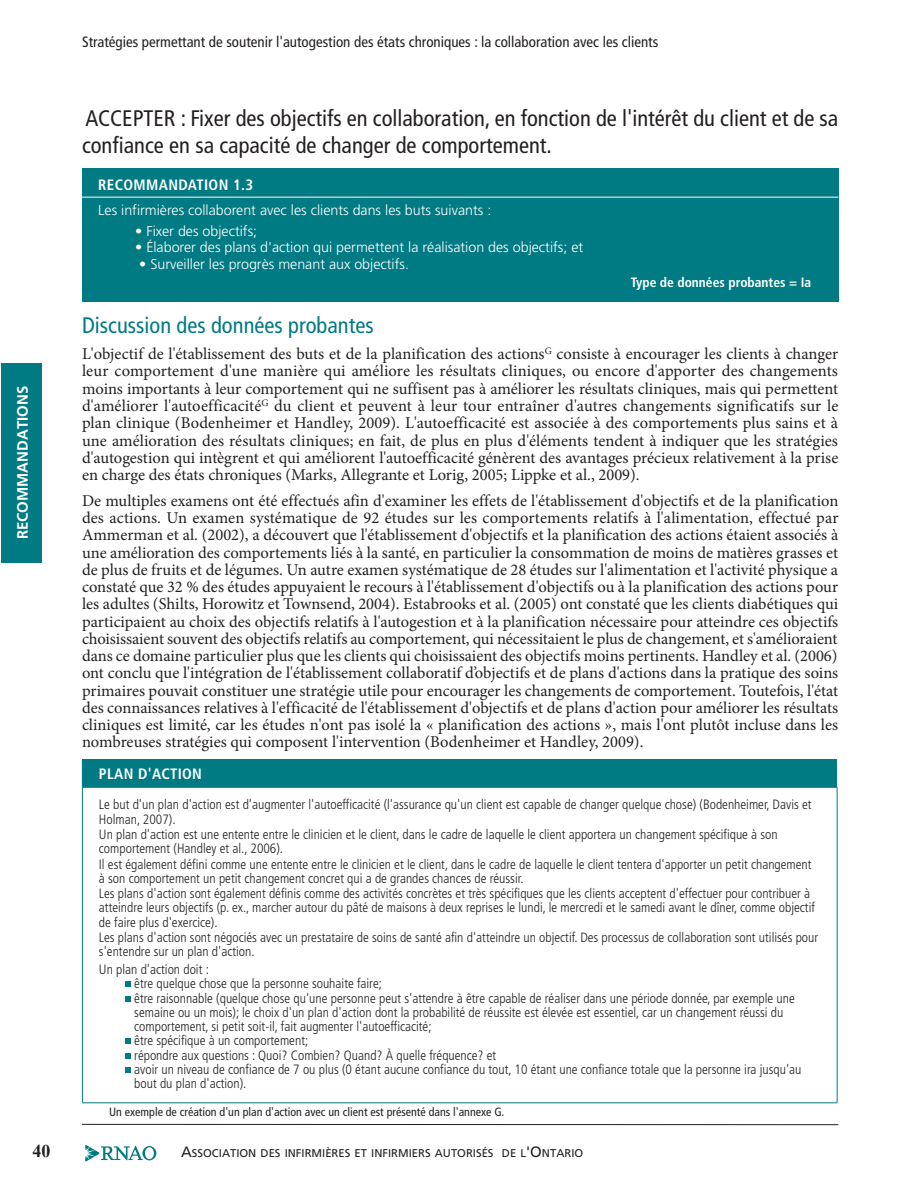
<style>
.page{position:relative;width:919px;height:1189px;background:#fff}
.page>*{position:absolute;margin:0;border:0;box-sizing:border-box;transform-origin:0 0}
.t1{font:condensed 22.5px/27px "Frutiger";color:#231f20}
.t2{font:condensed 22.5px "Frutiger";color:#007a83}
.t3{font:700 18px "Times New Roman";color:#231f20}
.t4{font:16.5px/17.2px "Minion Pro";color:#231f20;text-align:justify}
.t5{font:condensed 15px "Frutiger";color:#231f20}
.t6{font:700 condensed 15px "Frutiger";letter-spacing:.025em;color:#fff}
.t7{font:700 15px "Frutiger";color:#fff}
.t8{font:300 14.25px "Frutiger";color:#fff}
.t9{font:300 condensed 13.5px/14.7px "Frutiger";color:#231f20}
.t10{font:700 condensed 13.5px "Frutiger";color:#fff}
.t11{font:condensed 12px "Frutiger";color:#231f20}
.t12{font:11.25px "Frutiger";color:#231f20}
.s1{font-size:15px}
</style>
<div class="page">
<div style="left:1px;top:363px;width:40px;height:200px;background:#007a83"></div>
<hr style="left:82px;top:1124px;width:756px;height:1px;background:#231f20">
<svg style="left:85px;top:1145px;width:71px;height:16px"></svg>
<div style="left:82px;top:168px;width:756px;height:134px;background:#007a83"></div>
<hr style="left:66px;top:197px;width:772px;height:1px;background:#fff">
<div style="left:82px;top:759px;width:755px;height:28px;background:#007a83"></div>
<hr style="left:82px;top:787px;width:755px;height:1px;background:#007a83">
<hr style="left:82px;top:788px;width:1px;height:314px;background:#007a83">
<hr style="left:836px;top:788px;width:1px;height:314px;background:#007a83">
<hr style="left:82px;top:1102px;width:755px;height:1px;background:#007a83">
<svg style="left:126px;top:982px;width:5px;height:5px"></svg>
<svg style="left:126px;top:996px;width:5px;height:5px"></svg>
<svg style="left:126px;top:1039px;width:5px;height:5px"></svg>
<svg style="left:126px;top:1053px;width:5px;height:5px"></svg>
<svg style="left:126px;top:1067px;width:5px;height:5px"></svg>
<p class="t7" style="left:14px;top:539px;width:155px;rotate:-90deg">RECOMMANDATIONS</p>
<p class="t5" style="left:82px;top:33px;width:578px">Stratégies permettant de soutenir l'autogestion des états chroniques : la collaboration avec les clients</p>
<h1 class="t1" style="left:82px;top:105px;width:758px">ACCEPTER : Fixer des objectifs en collaboration, en fonction de l'intérêt du client et de sa confiance en sa capacité de changer de comportement.</h1>
<p class="t6" style="left:98px;top:176px;width:157px">RECOMMANDATION 1.3</p>
<p class="t8" style="left:98px;top:202px;width:394px">Les infirmières collaborent avec les clients dans les buts suivants :</p>
<p class="t8" style="left:135px;top:223px;width:123px">• Fixer des objectifs;</p>
<p class="t8" style="left:135px;top:239px;width:449px">• Élaborer des plans d'action qui permettent la réalisation des objectifs; et</p>
<p class="t8" style="left:139px;top:256px;width:271px">• Surveiller les progrès menant aux objectifs.</p>
<p class="t10" style="left:630px;top:274px;width:182px">TYPE DE DONNÉES PROBANTES = IA</p>
<h1 class="t2" style="left:82px;top:312px;width:293px">Discussion des données probantes</h1>
<p class="t4" style="left:82px;top:345px;width:758px">L'objectif de l'établissement des buts et de la planification des actions<sup>G</sup> consiste à encourager les clients à changer leur comportement d'une manière qui améliore les résultats cliniques, ou encore d'apporter des changements moins importants à leur comportement qui ne suffisent pas à améliorer les résultats cliniques, mais qui permettent d'améliorer l'autoefficacité<sup>G</sup> du client et peuvent à leur tour entraîner d'autres changements significatifs sur le plan clinique (Bodenheimer et Handley, 2009). L'autoefficacité est associée à des comportements plus sains et à une amélioration des résultats cliniques; en fait, de plus en plus d'éléments tendent à indiquer que les stratégies d'autogestion qui intègrent et qui améliorent l'autoefficacité génèrent des avantages précieux relativement à la prise en charge des états chroniques (Marks, Allegrante et Lorig, 2005; Lippke et al., 2009).</p>
<p class="t4" style="left:82px;top:492px;width:758px">De multiples examens ont été effectués afin d'examiner les effets de l'établissement d'objectifs et de la planification des actions. Un examen systématique de 92 études sur les comportements relatifs à l'alimentation, effectué par Ammerman et al. (2002), a découvert que l'établissement d'objectifs et la planification des actions étaient associés à une amélioration des comportements liés à la santé, en particulier la consommation de moins de matières grasses et de plus de fruits et de légumes. Un autre examen systématique de 28 études sur l'alimentation et l'activité physique a constaté que 32 % des études appuyaient le recours à l'établissement d'objectifs ou à la planification des actions pour les adultes (Shilts, Horowitz et Townsend, 2004). Estabrooks et al. (2005) ont constaté que les clients diabétiques qui participaient au choix des objectifs relatifs à l'autogestion et à la planification nécessaire pour atteindre ces objectifs choisissaient souvent des objectifs relatifs au comportement, qui nécessitaient le plus de changement, et s'amélioraient dans ce domaine particulier plus que les clients qui choisissaient des objectifs moins pertinents. Handley et al. (2006) ont conclu que l'intégration de l'établissement collaboratif d’objectifs et de plans d'actions dans la pratique des soins primaires pouvait constituer une stratégie utile pour encourager les changements de comportement. Toutefois, l'état des connaissances relatives à l'efficacité de l'établissement d'objectifs et de plans d'action pour améliorer les résultats cliniques est limité, car les études n'ont pas isolé la « planification des actions », mais l'ont plutôt incluse dans les nombreuses stratégies qui composent l'intervention (Bodenheimer et Handley, 2009).</p>
<p class="t6" style="left:99px;top:765px;width:105px">PLAN D'ACTION</p>
<p class="t9" style="left:99px;top:797px;width:721px">Le but d'un plan d'action est d'augmenter l'autoefficacité (l'assurance qu'un client est capable de changer quelque chose) (Bodenheimer, Davis et Holman, 2007).<br>Un plan d'action est une entente entre le clinicien et le client, dans le cadre de laquelle le client apportera un changement spécifique à son comportement (Handley et al., 2006).<br>Il est également défini comme une entente entre le clinicien et le client, dans le cadre de laquelle le client tentera d'apporter un petit changement à son comportement un petit changement concret qui a de grandes chances de réussir.<br>Les plans d'action sont également définis comme des activités concrètes et très spécifiques que les clients acceptent d'effectuer pour contribuer à atteindre leurs objectifs (p. ex., marcher autour du pâté de maisons à deux reprises le lundi, le mercredi et le samedi avant le dîner, comme objectif de faire plus d'exercice).<br>Les plans d'action sont négociés avec un prestataire de soins de santé afin d'atteindre un objectif. Des processus de collaboration sont utilisés pour s'entendre sur un plan d'action.</p>
<p class="t9" style="left:134px;top:962px;width:669px;line-height:14.2px;text-indent:-35px">Un plan d'action doit :<br>être quelque chose que la personne souhaite faire;<br>être raisonnable (quelque chose qu'une personne peut s'attendre à être capable de réaliser dans une période donnée, par exemple une semaine ou un mois); le choix d'un plan d'action dont la probabilité de réussite est élevée est essentiel, car un changement réussi du comportement, si petit soit-il, fait augmenter l'autoefficacité;<br>être spécifique à un comportement;<br>répondre aux questions : Quoi? Combien? Quand? À quelle fréquence? et<br>avoir un niveau de confiance de 7 ou plus (0 étant aucune confiance du tout, 10 étant une confiance totale que la personne ira jusqu'au bout du plan d'action).</p>
<p class="t11" style="left:109px;top:1104px;width:397px">Un exemple de création d'un plan d'action avec un client est présenté dans l'annexe G.</p>
<p class="t3" style="left:33px;top:1138px;width:19px">40</p>
<p class="t12" style="left:181px;top:1146px;width:403px"><span class="s1">A</span>SSOCIATION DES INFIRMIÈRES ET INFIRMIERS AUTORISÉS DE L<span class="s1">'O</span>NTARIO</p>
</div>
